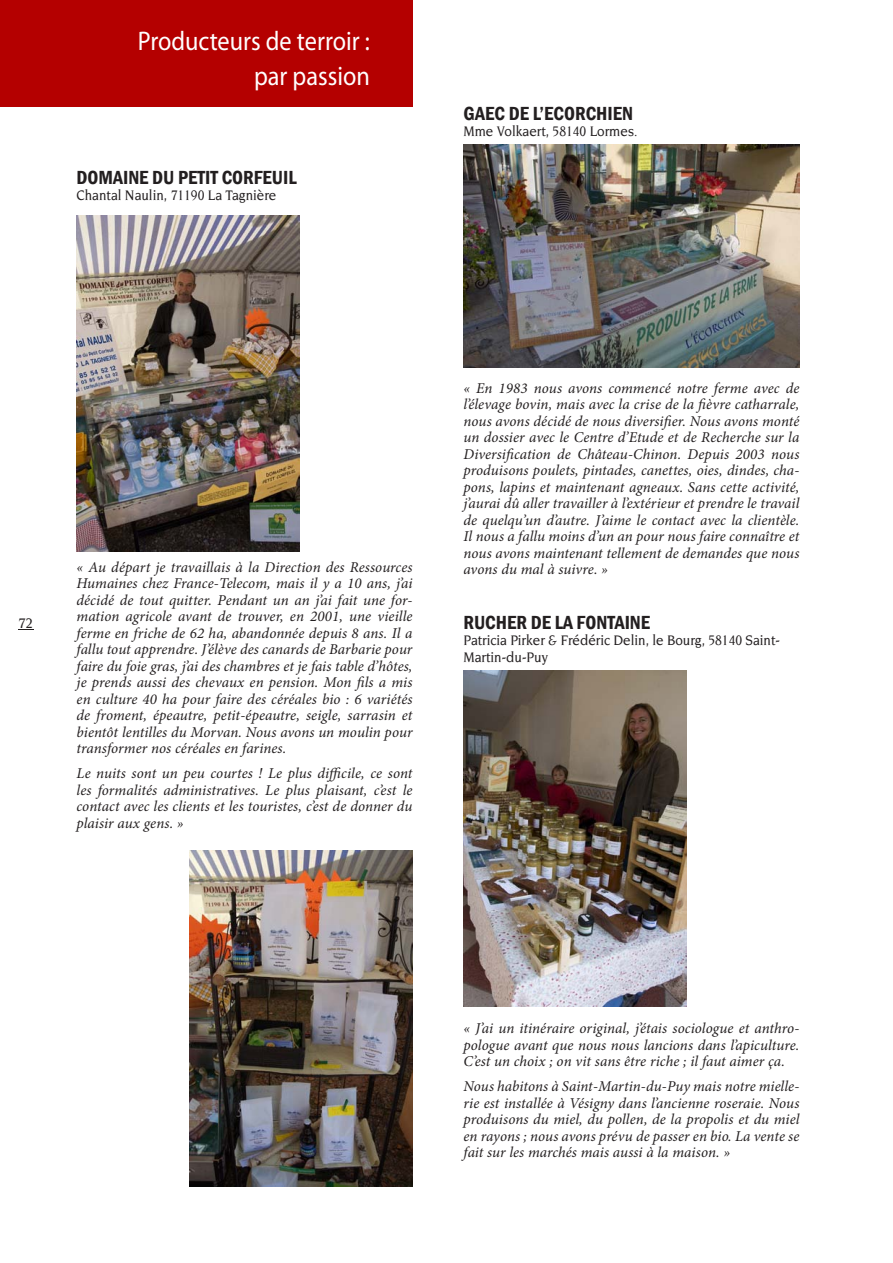
<style>
.page{position:relative;width:893px;height:1263px;background:#fff}
.page>*{position:absolute;margin:0;border:0;box-sizing:border-box;transform-origin:0 0}
.t1{font:27px/35.5px "Myriad Pro";color:#fff;text-align:right;scale:.9 1}
.t2{font:600 condensed 19.5px "Franklin Gothic";color:#231f20}
.t3{font:italic 15px/16.5px "Minion Pro";color:#231f20;text-align:justify}
.t4{font:500 15px/16.5px "Novarese Std";color:#231f20;scale:.9 1}
.t5{font:500 15px "Novarese Std";color:#231f20}
</style>
<div class="page">
<svg style="left:18px;top:629px;width:15px;height:1px"></svg>
<div style="left:0;top:0;width:412px;height:106px;background:#b40000"></div>
<img style="left:463px;top:145px;width:336px;height:223px">
<img style="left:463px;top:670px;width:224px;height:336px">
<img style="left:77px;top:215px;width:223px;height:336px">
<img style="left:189px;top:850px;width:223px;height:336px">
<h1 class="t1" style="left:138px;top:22px;width:259px">Producteurs de terroir : par passion</h1>
<h2 class="t2" style="left:77px;top:164px;width:222px">DOMAINE DU PETIT CORFEUIL</h2>
<p class="t4" style="left:77px;top:187px;width:224px">Chantal Naulin, 71190 La Tagnière</p>
<h2 class="t2" style="left:463px;top:100px;width:171px">GAEC DE L’ECORCHIEN</h2>
<p class="t4" style="left:463px;top:123px;width:195px">Mme Volkaert, 58140 Lormes.</p>
<p class="t5" style="left:18px;top:614px;width:16px">72</p>
<p class="t3" style="left:77px;top:559px;width:337px">« Au départ je travaillais à la Direction des Ressources Humaines chez France-Telecom, mais il y a 10 ans, j’ai décidé de tout quitter. Pendant un an j’ai fait une for&shy;mation agricole avant de trouver, en 2001, une vieille ferme en friche de 62 ha, abandonnée depuis 8 ans. Il a fallu tout apprendre. J’élève des canards de Barbarie pour faire du foie gras, j’ai des chambres et je fais table d’hôtes, je prends aussi des chevaux en pension. Mon fils a mis en culture 40 ha pour faire des céréales bio : 6 variétés de froment, épeautre, petit-épeautre, seigle, sarrasin et bientôt lentilles du Morvan. Nous avons un moulin pour transformer nos céréales en farines.</p>
<p class="t3" style="left:77px;top:765px;width:337px">Le nuits sont un peu courtes ! Le plus difficile, ce sont les formalités administratives. Le plus plaisant, c’est le contact avec les clients et les touristes, c’est de donner du plaisir aux gens. »</p>
<p class="t3" style="left:463px;top:379px;width:337px">« En 1983 nous avons commencé notre ferme avec de l’élevage bovin, mais avec la crise de la fièvre catharrale, nous avons décidé de nous diversifier. Nous avons monté un dossier avec le Centre d’Etude et de Recherche sur la Diversification de Château-Chinon. Depuis 2003 nous produisons poulets, pintades, canettes, oies, dindes, cha&shy;pons, lapins et maintenant agneaux. Sans cette activité, j’aurai dû aller travailler à l’extérieur et prendre le travail de quelqu’un d’autre. J’aime le contact avec la clientèle.<br>Il nous a fallu moins d’un an pour nous faire connaître et nous avons maintenant tellement de demandes que nous avons du mal à suivre. »</p>
<h2 class="t2" style="left:463px;top:609px;width:188px">RUCHER DE LA FONTAINE</h2>
<p class="t4" style="left:463px;top:632px;width:353px">Patricia Pirker &amp; Frédéric Delin, le Bourg, 58140 Saint-<br>Martin-du-Puy</p>
<p class="t3" style="left:463px;top:1020px;width:337px">« J’ai un itinéraire original, j’étais sociologue et anthro&shy;pologue avant que nous nous lancions dans l’apiculture.<br>C’est un choix ; on vit sans être riche ; il faut aimer ça.</p>
<p class="t3" style="left:463px;top:1078px;width:337px">Nous habitons à Saint-Martin-du-Puy mais notre mielle&shy;rie est installée à Vésigny dans l’ancienne roseraie. Nous produisons du miel, du pollen, de la propolis et du miel en rayons ; nous avons prévu de passer en bio. La vente se fait sur les marchés mais aussi à la maison. »</p>
</div>
